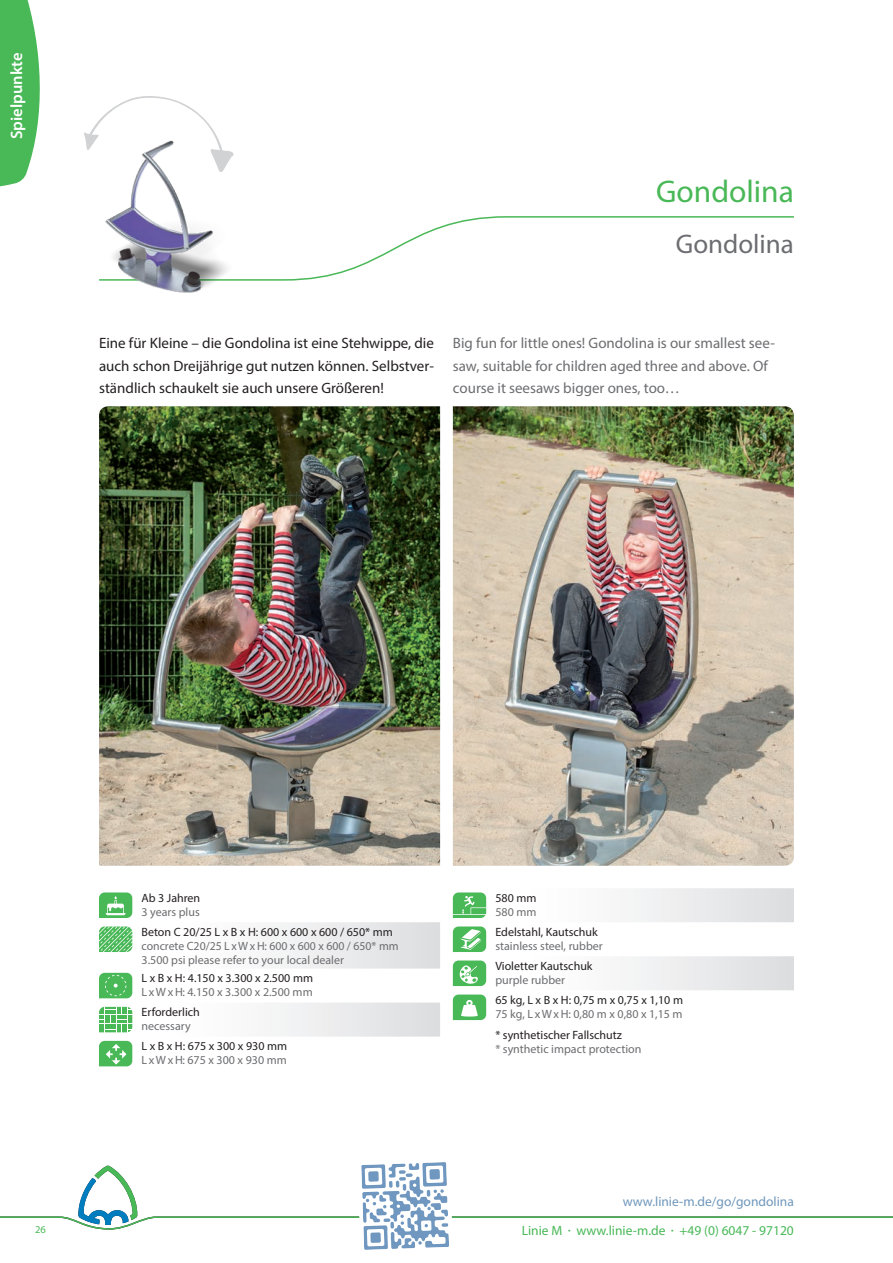
<style>
.page{position:relative;width:893px;height:1263px;background:#fff}
.page>*{position:absolute;margin:0;border:0;box-sizing:border-box;transform-origin:0 0}
.t1{font:31.5px "Myriad Pro";color:#49b857}
.t2{font:27px "Myriad Pro";color:#6c6d70}
.t3{font:600 16.5px "Myriad Pro";color:#fff}
.t4{font:15px/22.5px "Myriad Pro";color:#231f20;text-align:justify}
.t5{font:15px/22.5px "Myriad Pro";color:#6c6d70}
.t6{font:13.5px "Myriad Pro";color:#49b857}
.t7{font:13.5px "Myriad Pro";color:#6f97bb}
.t8{font:12px/14.4px "Myriad Pro";color:#6c6d70}
.t9{font:12px "Myriad Pro";color:#231f20}
.t10{font:10.5px "Myriad Pro";color:#49b857}
.s1{font-size:9px}
</style>
<div class="page">
<svg style="left:0;top:0;width:40px;height:187px;background:#62c26e"></svg>
<svg style="left:264px;top:216px;width:530px;height:65px"></svg>
<img style="left:453px;top:406px;width:341px;height:460px">
<img style="left:99px;top:172px;width:165px;height:121px">
<svg style="left:0;top:888px;width:893px;height:362px"></svg>
<img style="left:99px;top:406px;width:341px;height:460px">
<svg style="left:84px;top:96px;width:150px;height:76px"></svg>
<h3 class="t3" style="left:6px;top:139px;width:88px;rotate:-90deg">Spielpunkte</h3>
<h1 class="t1" style="left:656px;top:172px;width:139px">Gondolina</h1>
<h2 class="t2" style="left:676px;top:227px;width:120px">Gondolina</h2>
<p class="t4" style="left:99px;top:332px;width:336px">Eine für Kleine – die Gondolina ist eine Stehwippe, die auch schon Dreijährige gut nutzen können. Selbstver&shy;ständlich schaukelt sie auch unsere Größeren!</p>
<p class="t5" style="left:453px;top:332px;width:324px">Big fun for little ones! Gondolina is our smallest see&shy;saw, suitable for children aged three and above. Of course it seesaws bigger ones, too…</p>
<p class="t10" style="left:35px;top:1222px;width:12px">26</p>
<p class="t9" style="left:142px;top:890px;width:60px">Ab 3 Jahren</p>
<p class="t8" style="left:142px;top:904px;width:60px">3 years plus</p>
<p class="t9" style="left:142px;top:924px;width:253px">Beton C 20/25 L x B x H: 600 x 600 x 600 / 650* mm</p>
<p class="t8" style="left:142px;top:938px;width:259px">concrete C20/25 L x W x H: 600 x 600 x 600 / 650* mm<br>3.500 psi please refer to your local dealer</p>
<p class="t9" style="left:142px;top:970px;width:173px">L x B x H: 4.150 x 3.300 x 2.500 mm</p>
<p class="t8" style="left:142px;top:985px;width:173px">L x W x H: 4.150 x 3.300 x 2.500 mm</p>
<p class="t9" style="left:142px;top:1004px;width:60px">Erforderlich</p>
<p class="t8" style="left:142px;top:1019px;width:51px">necessary</p>
<p class="t9" style="left:142px;top:1038px;width:147px">L x B x H: 675 x 300 x 930 mm</p>
<p class="t8" style="left:142px;top:1053px;width:147px">L x W x H: 675 x 300 x 930 mm</p>
<p class="t9" style="left:495px;top:890px;width:43px">580 mm</p>
<p class="t8" style="left:495px;top:904px;width:43px">580 mm</p>
<p class="t9" style="left:495px;top:924px;width:104px">Edelstahl, Kautschuk</p>
<p class="t8" style="left:495px;top:938px;width:109px">stainless steel, rubber</p>
<p class="t9" style="left:495px;top:958px;width:99px">Violetter Kautschuk</p>
<p class="t8" style="left:495px;top:972px;width:71px">purple rubber</p>
<p class="t9" style="left:495px;top:992px;width:189px">65 kg, L x B x H: 0,75 m x 0,75 x 1,10 m</p>
<p class="t8" style="left:495px;top:1006px;width:189px">75 kg, L x W x H: 0,80 m x 0,80 x 1,15 m</p>
<p class="t9" style="left:495px;top:1027px;width:128px">* synthetischer Fallschutz</p>
<p class="t8" style="left:495px;top:1042px;width:148px">* synthetic impact protection</p>
<p class="t7" style="left:623px;top:1193px;width:173px">www.linie-m.de/go/gondolina</p>
<p class="t6" style="left:522px;top:1222px;width:274px">Linie M <span class="s1">•</span> www.linie-m.de <span class="s1">•</span> +49 (0) 6047 - 97120</p>
</div>
